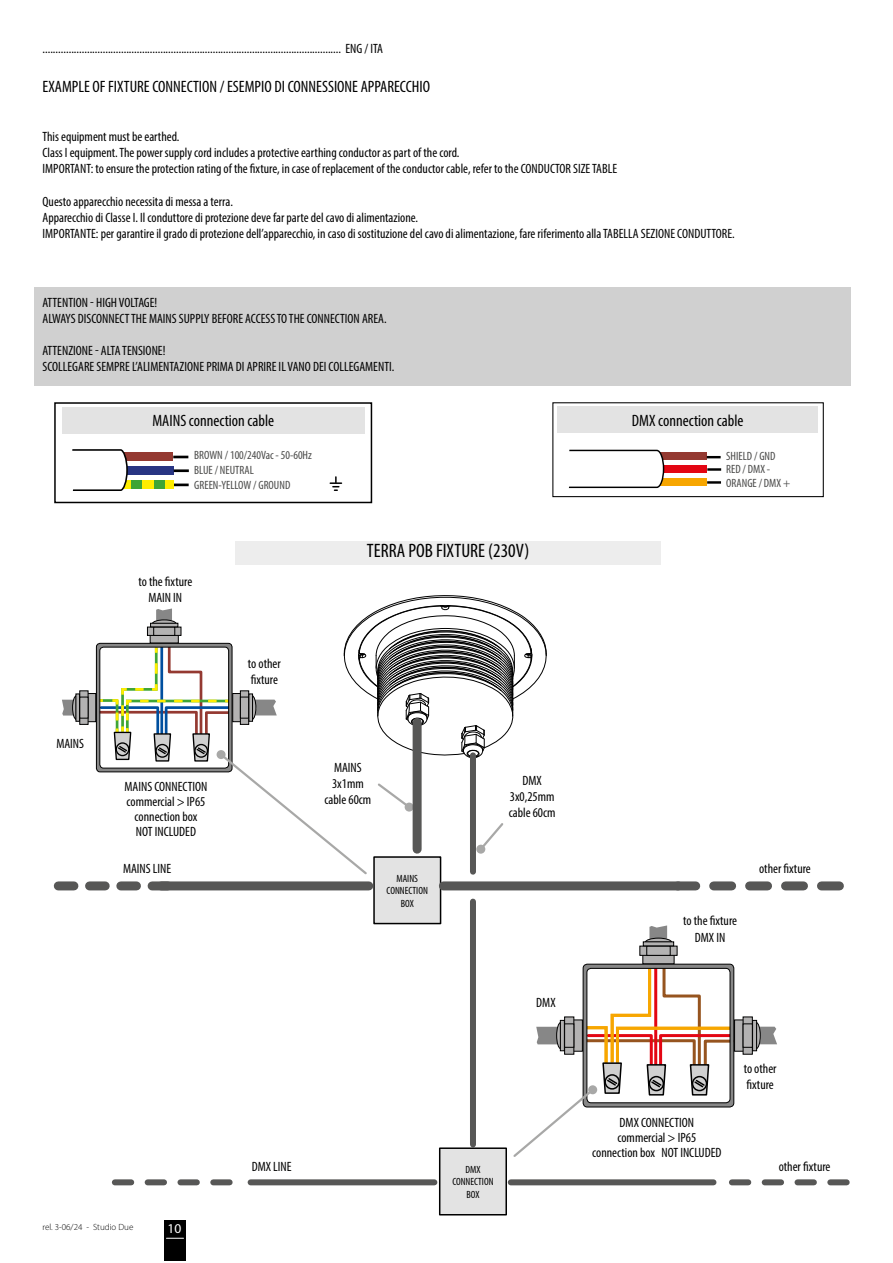
<style>
.page{position:relative;width:893px;height:1263px;background:#fff}
.page>*{position:absolute;margin:0;border:0;box-sizing:border-box;transform-origin:0 0}
.t1{font:19.5px "Myriad Variable Concept";color:#000}
.t2{font:16.5px "Myriad Variable Concept";color:#000}
.t3{font:13.5px/16.2px "Myriad Variable Concept";color:#000}
.t4{font:13.5px "Myriad Variable Concept";color:#fff}
.t5{font:12px/13.5px "Myriad Variable Concept";color:#4a4a49}
.t6{font:10.5px/12.6px "Myriad Variable Concept";color:#000;text-align:center}
.t7{font:10.2px "Tahoma";color:#000}
.t8{font:9px "Myriad Variable Concept";color:#000}
</style>
<div class="page">
<div style="left:164px;top:1220px;width:21px;height:41px;background:#000"></div>
<svg style="left:166px;top:1238px;width:18px;height:1px"></svg>
<div style="left:552px;top:402px;width:272px;height:95px;border:1px solid #000"></div>
<div style="left:34px;top:287px;width:816px;height:98px;background:#d0d0d0"></div>
<div style="left:373px;top:856px;width:68px;height:68px;background:#e3e3e3;border:2px solid #000"></div>
<div style="left:443px;top:881px;width:235px;height:9px;background:#575756"></div>
<div style="left:650px;top:465px;width:57px;height:7px;background:#e30613"></div>
<hr style="left:707px;top:468px;width:14px;height:3px;background:#000">
<div style="left:650px;top:478px;width:57px;height:7px;background:#f7a600"></div>
<hr style="left:707px;top:481px;width:14px;height:3px;background:#000">
<div style="left:557px;top:406px;width:261px;height:27px;background:#e3e3e3"></div>
<div style="left:511px;top:1179px;width:202px;height:6px;background:#575756"></div>
<div style="left:251px;top:1179px;width:183px;height:6px;background:#575756"></div>
<div style="left:470px;top:902px;width:6px;height:242px;background:#575756"></div>
<svg style="left:678px;top:881px;width:161px;height:9px"></svg>
<svg style="left:732px;top:1179px;width:115px;height:6px"></svg>
<svg style="left:115px;top:1179px;width:115px;height:6px"></svg>
<div style="left:235px;top:542px;width:426px;height:23px;background:#ededed"></div>
<svg style="left:58px;top:595px;width:502px;height:295px"></svg>
<div style="left:217px;top:750px;width:9px;height:9px;background:#a8a8a7;border-radius:50%"></div>
<div style="left:111px;top:453px;width:62px;height:8px;background:#943931"></div>
<svg style="left:173px;top:456px;width:15px;height:2px"></svg>
<div style="left:112px;top:466px;width:62px;height:8px;background:#283583"></div>
<hr style="left:174px;top:469px;width:15px;height:3px;background:#000">
<div style="left:112px;top:480px;width:19px;height:9px;background:#ffed00"></div>
<hr style="left:174px;top:483px;width:15px;height:3px;background:#000">
<svg style="left:72px;top:449px;width:57px;height:42px"></svg>
<div style="left:131px;top:480px;width:12px;height:9px;background:#3fa535"></div>
<div style="left:143px;top:480px;width:11px;height:9px;background:#ffed00"></div>
<div style="left:154px;top:480px;width:11px;height:9px;background:#3fa535"></div>
<div style="left:165px;top:480px;width:9px;height:9px;background:#ffed00"></div>
<div style="left:54px;top:402px;width:318px;height:101px;border:2px solid #000"></div>
<svg style="left:330px;top:477px;width:11px;height:14px"></svg>
<div style="left:62px;top:407px;width:303px;height:26px;background:#e3e3e3"></div>
<svg style="left:645px;top:925px;width:27px;height:16px"></svg>
<div style="left:642px;top:954px;width:32px;height:10px;background:#b3b2b2"></div>
<div style="left:639px;top:946px;width:38px;height:10px;background:#b3b2b2;border:1px solid #000"></div>
<div style="left:646px;top:946px;width:25px;height:10px;background:#b3b2b2;border:1px solid #000"></div>
<svg style="left:643px;top:941px;width:31px;height:5px"></svg>
<svg style="left:757px;top:1021px;width:20px;height:28px"></svg>
<svg style="left:734px;top:1019px;width:10px;height:32px"></svg>
<svg style="left:743px;top:1016px;width:10px;height:38px"></svg>
<svg style="left:743px;top:1023px;width:10px;height:25px"></svg>
<svg style="left:752px;top:1020px;width:5px;height:31px"></svg>
<div style="left:650px;top:453px;width:57px;height:7px;background:#943931"></div>
<svg style="left:707px;top:456px;width:14px;height:2px"></svg>
<svg style="left:568px;top:449px;width:97px;height:40px"></svg>
<svg style="left:513px;top:963px;width:222px;height:194px"></svg>
<div style="left:588px;top:1085px;width:9px;height:9px;background:#a8a8a7;border-radius:50%"></div>
<div style="left:439px;top:1147px;width:68px;height:68px;background:#e3e3e3;border:2px solid #000"></div>
<p class="t3" style="left:43px;top:40px;width:342px">.................................................................................................................. ENG / ITA</p>
<p class="t2" style="left:43px;top:77px;width:389px">EXAMPLE OF FIXTURE CONNECTION / ESEMPIO DI CONNESSIONE APPARECCHIO</p>
<p class="t3" style="left:43px;top:128px;width:576px">This equipment must be earthed.<br>Class I equipment. The power supply cord includes a protective earthing conductor as part of the cord.<br>IMPORTANT: to ensure the protection rating of the fixture, in case of replacement of the conductor cable, refer to the CONDUCTOR SIZE TABLE</p>
<p class="t3" style="left:43px;top:193px;width:694px">Questo apparecchio necessita di messa a terra.<br>Apparecchio di Classe I. Il conduttore di protezione deve far parte del cavo di alimentazione.<br>IMPORTANTE: per garantire il grado di protezione dell’apparecchio, in caso di sostituzione del cavo di alimentazione, fare riferimento alla TABELLA SEZIONE CONDUTTORE.</p>
<p class="t3" style="left:43px;top:294px;width:346px">ATTENTION - HIGH VOLTAGE!<br>ALWAYS DISCONNECT THE MAINS SUPPLY BEFORE ACCESS TO THE CONNECTION AREA.</p>
<p class="t3" style="left:43px;top:342px;width:353px">ATTENZIONE - ALTA TENSIONE!<br>SCOLLEGARE SEMPRE L’ALIMENTAZIONE PRIMA DI APRIRE IL VANO DEI COLLEGAMENTI.</p>
<p class="t2" style="left:152px;top:411px;width:123px">MAINS connection cable</p>
<p class="t3" style="left:56px;top:735px;width:29px">MAINS</p>
<p class="t5" style="left:194px;top:448px;width:119px;line-height:14.9px">BROWN / 100/240Vac - 50-60Hz<br>BLUE / NEUTRAL<br>GREEN-YELLOW / GROUND</p>
<p class="t3" style="left:138px;top:573px;width:55px;text-align:center">to the fixture<br>MAIN IN</p>
<p class="t3" style="left:248px;top:655px;width:34px">to other fixture</p>
<h1 class="t1" style="left:367px;top:539px;width:164px">TERRA POB FIXTURE (230V)</h1>
<p class="t3" style="left:125px;top:779px;width:84px;line-height:15px;text-align:center">MAINS CONNECTION commercial &gt; IP65 connection box<br>NOT INCLUDED</p>
<p class="t3" style="left:123px;top:861px;width:50px">MAINS LINE</p>
<p class="t7" style="left:165px;top:781px;width:32px">190,00</p>
<p class="t3" style="left:324px;top:759px;width:48px;text-align:center">MAINS<br>3x1mm cable 60cm</p>
<p class="t6" style="left:387px;top:872px;width:43px">MAINS<br>CONNECTION<br>BOX</p>
<p class="t3" style="left:509px;top:772px;width:48px;text-align:center">DMX<br>3x0,25mm cable 60cm</p>
<p class="t3" style="left:536px;top:994px;width:21px">DMX</p>
<p class="t8" style="left:43px;top:1221px;width:92px">rel. 3-06/24 - Studio Due</p>
<p class="t4" style="left:167px;top:1221px;width:15px">10</p>
<p class="t3" style="left:252px;top:1159px;width:41px">DMX LINE</p>
<p class="t6" style="left:452px;top:1163px;width:43px">DMX<br>CONNECTION<br>BOX</p>
<p class="t2" style="left:632px;top:411px;width:113px">DMX connection cable</p>
<p class="t5" style="left:726px;top:449px;width:66px">SHIELD / GND<br>RED / DMX -<br>ORANGE / DMX +</p>
<p class="t3" style="left:683px;top:913px;width:55px;text-align:center">to the fixture<br>DMX IN</p>
<p class="t3" style="left:759px;top:861px;width:53px">other fixture</p>
<p class="t3" style="left:592px;top:1115px;width:131px;line-height:15px;text-align:center">DMX CONNECTION<br>commercial &gt; IP65<br>connection box NOT INCLUDED</p>
<p class="t3" style="left:744px;top:1060px;width:34px">to other fixture</p>
<p class="t3" style="left:779px;top:1159px;width:53px">other fixture</p>
</div>
